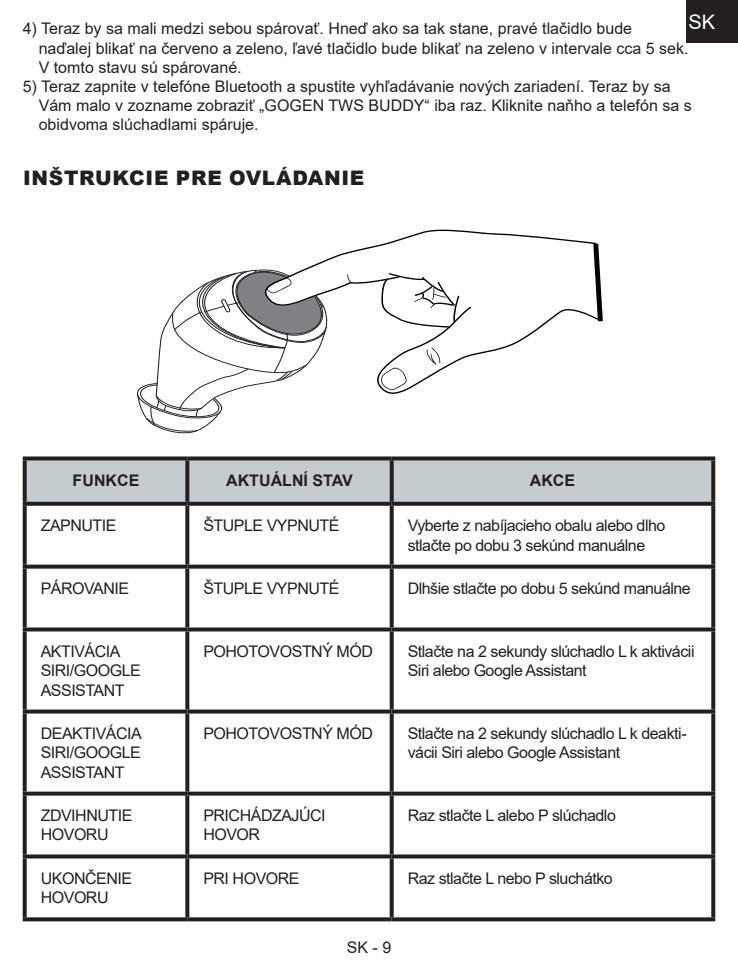
<style>
.page{position:relative;width:738px;height:964px;background:#fff}
.page>*{position:absolute;margin:0;border:0;box-sizing:border-box;transform-origin:0 0}
._2_Podnadpis{font:900 20px "Arial";letter-spacing:.035em;color:#231f20}
.t1{font:20px "Arial";color:#fff}
._3_Text{font:16px/19.2px "Arial";letter-spacing:-.03em;color:#231f20}
.Odrážky_číselný{font:16px/19.2px "Arial";color:#231f20}
._3_Text-2{font:700 16px "Arial";color:#231f20}
</style>
<div class="page">
<div style="left:685px;top:0;width:52px;height:43px;background:#231f20"></div>
<div style="left:27px;top:460px;width:683px;height:42px;background:#c5cccf"></div>
<svg style="left:23px;top:456px;width:164px;height:4px"></svg>
<svg style="left:23px;top:460px;width:4px;height:42px"></svg>
<svg style="left:187px;top:456px;width:204px;height:4px"></svg>
<svg style="left:185px;top:460px;width:4px;height:42px"></svg>
<svg style="left:391px;top:456px;width:323px;height:4px"></svg>
<svg style="left:389px;top:460px;width:4px;height:42px"></svg>
<svg style="left:710px;top:460px;width:4px;height:42px"></svg>
<svg style="left:23px;top:502px;width:164px;height:4px"></svg>
<svg style="left:23px;top:506px;width:4px;height:59px"></svg>
<svg style="left:187px;top:502px;width:204px;height:4px"></svg>
<svg style="left:185px;top:506px;width:4px;height:59px"></svg>
<svg style="left:391px;top:502px;width:323px;height:4px"></svg>
<svg style="left:389px;top:506px;width:4px;height:59px"></svg>
<svg style="left:710px;top:506px;width:4px;height:59px"></svg>
<svg style="left:23px;top:565px;width:164px;height:4px"></svg>
<svg style="left:23px;top:569px;width:4px;height:58px"></svg>
<svg style="left:187px;top:565px;width:204px;height:4px"></svg>
<svg style="left:185px;top:569px;width:4px;height:58px"></svg>
<svg style="left:391px;top:565px;width:323px;height:4px"></svg>
<svg style="left:389px;top:569px;width:4px;height:58px"></svg>
<svg style="left:711px;top:569px;width:3px;height:58px"></svg>
<svg style="left:23px;top:627px;width:164px;height:4px"></svg>
<svg style="left:23px;top:631px;width:4px;height:78px"></svg>
<svg style="left:187px;top:627px;width:204px;height:4px"></svg>
<svg style="left:185px;top:631px;width:4px;height:78px"></svg>
<svg style="left:391px;top:627px;width:323px;height:4px"></svg>
<svg style="left:389px;top:631px;width:4px;height:78px"></svg>
<svg style="left:710px;top:631px;width:4px;height:78px"></svg>
<svg style="left:23px;top:709px;width:164px;height:4px"></svg>
<svg style="left:23px;top:713px;width:4px;height:78px"></svg>
<svg style="left:187px;top:709px;width:204px;height:4px"></svg>
<svg style="left:185px;top:713px;width:4px;height:78px"></svg>
<svg style="left:391px;top:709px;width:323px;height:4px"></svg>
<svg style="left:389px;top:713px;width:4px;height:78px"></svg>
<svg style="left:710px;top:713px;width:4px;height:78px"></svg>
<svg style="left:23px;top:791px;width:164px;height:4px"></svg>
<svg style="left:23px;top:795px;width:4px;height:59px"></svg>
<svg style="left:187px;top:791px;width:204px;height:4px"></svg>
<svg style="left:185px;top:795px;width:4px;height:59px"></svg>
<svg style="left:391px;top:791px;width:323px;height:4px"></svg>
<svg style="left:389px;top:795px;width:4px;height:59px"></svg>
<svg style="left:710px;top:795px;width:4px;height:59px"></svg>
<svg style="left:23px;top:854px;width:164px;height:4px"></svg>
<svg style="left:23px;top:858px;width:4px;height:59px"></svg>
<svg style="left:187px;top:854px;width:204px;height:4px"></svg>
<svg style="left:185px;top:858px;width:4px;height:59px"></svg>
<svg style="left:391px;top:854px;width:323px;height:4px"></svg>
<svg style="left:389px;top:858px;width:4px;height:59px"></svg>
<svg style="left:710px;top:858px;width:4px;height:59px"></svg>
<svg style="left:23px;top:917px;width:164px;height:4px"></svg>
<svg style="left:187px;top:917px;width:204px;height:4px"></svg>
<svg style="left:391px;top:917px;width:323px;height:4px"></svg>
<svg style="left:136px;top:230px;width:466px;height:204px"></svg>
<p class="t1" style="left:688px;top:9px;width:28px">SK</p>
<p class="Odrážky_číselný" style="left:39px;top:19px;width:651px;text-indent:-16px">4) Teraz by sa mali medzi sebou spárovať. Hneď ako sa tak stane, pravé tlačidlo bude naďalej blikať na červeno a zeleno, ľavé tlačidlo bude blikať na zeleno v intervale cca 5 sek.<br>V tomto stavu sú spárované.</p>
<p class="Odrážky_číselný" style="left:39px;top:77px;width:654px;text-indent:-16px">5) Teraz zapnite v telefóne Bluetooth a spustite vyhľadávanie nových zariadení. Teraz by sa<br>Vám malo v zozname zobraziť „GOGEN TWS BUDDY“ iba raz. Kliknite naňho a telefón sa s obidvoma slúchadlami spáruje.</p>
<p class="_2_Podnadpis" style="left:23px;top:163px;width:342px">INŠTRUKCIE PRE OVLÁDANIE</p>
<p class="_3_Text-2" style="left:73px;top:469px;width:68px">FUNKCE</p>
<p class="_3_Text-2" style="left:226px;top:469px;width:128px">AKTUÁLNÍ STAV</p>
<p class="_3_Text-2" style="left:529px;top:469px;width:47px">AKCE</p>
<p class="_3_Text" style="left:41px;top:516px;width:77px">ZAPNUTIE</p>
<p class="_3_Text" style="left:203px;top:516px;width:138px">ŠTUPLE VYPNUTÉ</p>
<p class="_3_Text" style="left:407px;top:516px;width:259px">Vyberte z nabíjacieho obalu alebo dlho stlačte po dobu 3 sekúnd manuálne</p>
<p class="_3_Text" style="left:41px;top:579px;width:90px">PÁROVANIE</p>
<p class="_3_Text" style="left:203px;top:579px;width:138px">ŠTUPLE VYPNUTÉ</p>
<p class="_3_Text" style="left:407px;top:579px;width:284px">Dlhšie stlačte po dobu 5 sekúnd manuálne</p>
<p class="_3_Text" style="left:41px;top:642px;width:102px">AKTIVÁCIA<br>SIRI/GOOGLE<br>ASSISTANT</p>
<p class="_3_Text" style="left:203px;top:642px;width:171px">POHOTOVOSTNÝ MÓD</p>
<p class="_3_Text" style="left:407px;top:642px;width:288px">Stlačte na 2 sekundy slúchadlo L k aktivácii<br>Siri alebo Google Assistant</p>
<p class="_3_Text" style="left:41px;top:724px;width:103px;text-align:justify">DEAKTIVÁCIA SIRI/GOOGLE ASSISTANT</p>
<p class="_3_Text" style="left:203px;top:724px;width:171px">POHOTOVOSTNÝ MÓD</p>
<p class="_3_Text" style="left:407px;top:724px;width:280px">Stlačte na 2 sekundy slúchadlo L k deakti&shy;vácii Siri alebo Google Assistant</p>
<p class="_3_Text" style="left:41px;top:806px;width:93px">ZDVIHNUTIE<br>HOVORU</p>
<p class="_3_Text" style="left:203px;top:806px;width:124px">PRICHÁDZAJÚCI<br>HOVOR</p>
<p class="_3_Text" style="left:407px;top:806px;width:209px">Raz stlačte L alebo P slúchadlo</p>
<p class="_3_Text" style="left:41px;top:869px;width:93px">UKONČENIE<br>HOVORU</p>
<p class="_3_Text" style="left:203px;top:869px;width:98px">PRI HOVORE</p>
<p class="_3_Text" style="left:407px;top:869px;width:206px">Raz stlačte L nebo P sluchátko</p>
<p class="Odrážky_číselný" style="left:346px;top:937px;width:46px">SK - 9</p>
</div>
